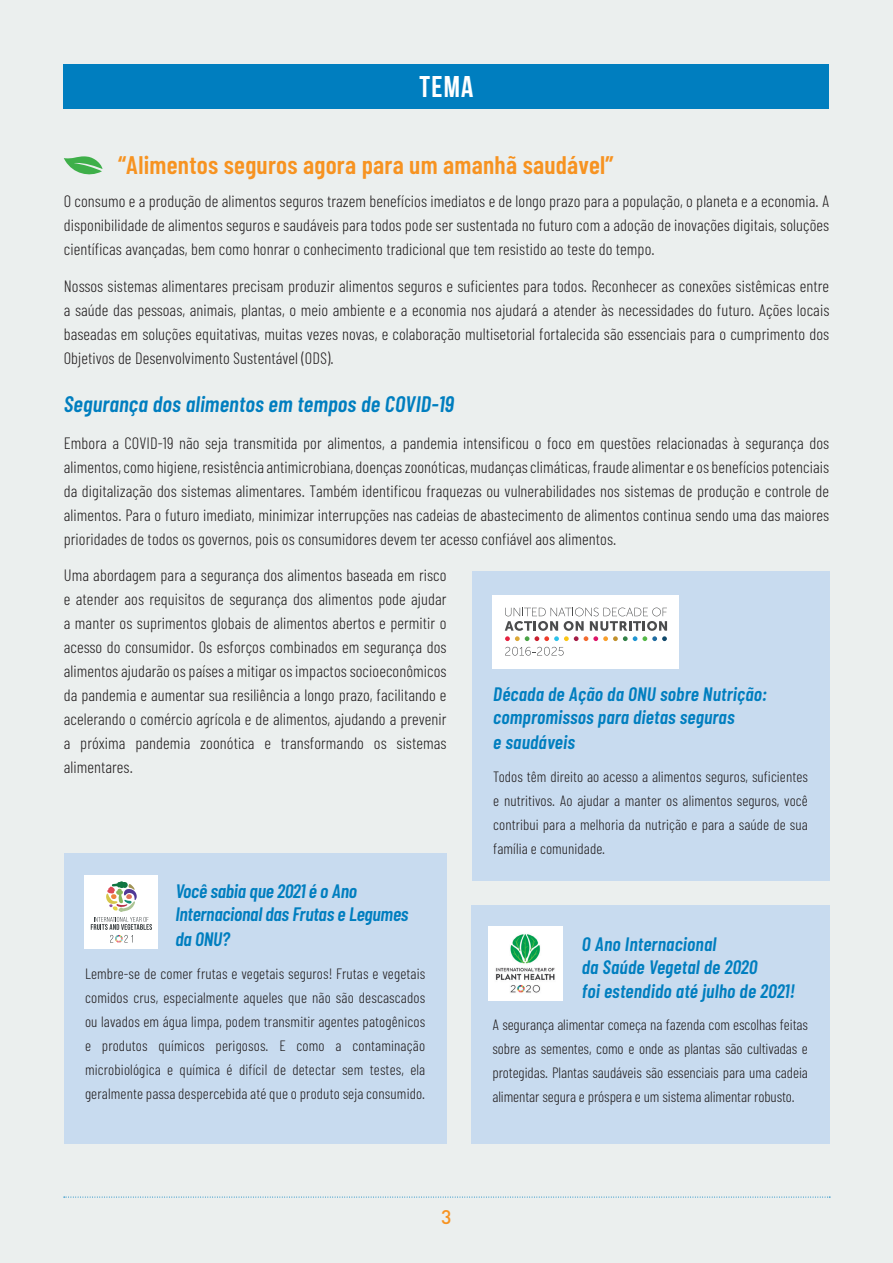
<style>
.page{position:relative;width:893px;height:1263px;background:#ebefee}
.page>*{position:absolute;margin:0;border:0;box-sizing:border-box;transform-origin:0 0}
.Txt_stripe{font:700 30px "Bebas Neue";color:#fff}
.Title_2{font:600 25.5px "Barlow Condensed";letter-spacing:.01em;color:#f79321}
.Title_2-2{font:italic 600 22.5px "Barlow Condensed";letter-spacing:.01em;color:#007ebf}
.Title_2blu{font:italic 600 19.5px/23.4px "Barlow Condensed";letter-spacing:.01em;color:#007ebf}
.Title_2blu-2{font:italic 600 19.5px/23.4px "Barlow Condensed";letter-spacing:-.01em;color:#007ebf}
.t1{font:500 19.5px "DIN Pro";color:#f79321}
.Txt{font:300 16.5px/24px "Barlow Condensed";letter-spacing:.005em;color:#231f20;text-align:justify}
.Txt-2{font:300 15px/24px "Barlow Condensed";letter-spacing:.005em;color:#231f20;text-align:justify}
</style>
<div class="page">
<svg style="left:64px;top:1197px;width:766px;height:1px"></svg>
<div style="left:64px;top:64px;width:765px;height:44px;background:#007ebf"></div>
<svg style="left:64px;top:156px;width:38px;height:18px"></svg>
<div style="left:64px;top:853px;width:382px;height:290px;background:#c8dbef"></div>
<div style="left:472px;top:571px;width:357px;height:310px;background:#c8dbef"></div>
<div style="left:492px;top:595px;width:187px;height:73px;background:#fff"></div>
<svg style="left:505px;top:647px;width:59px;height:9px"></svg>
<svg style="left:505px;top:608px;width:162px;height:33px"></svg>
<div style="left:84px;top:875px;width:74px;height:74px;background:#fff"></div>
<svg style="left:91px;top:881px;width:61px;height:61px"></svg>
<div style="left:471px;top:906px;width:358px;height:238px;background:#c8dbef"></div>
<img style="left:488px;top:926px;width:74px;height:74px">
<p class="Txt_stripe" style="left:420px;top:70px;width:55px">TEMA</p>
<p class="Title_2" style="left:118px;top:149px;width:497px">“Alimentos seguros agora para um amanhã saudável”</p>
<p class="Txt" style="left:64px;top:188px;width:767px">O consumo e a produção de alimentos seguros trazem benefícios imediatos e de longo prazo para a população, o planeta e a economia. A disponibilidade de alimentos seguros e saudáveis para todos pode ser sustentada no futuro com a adoção de inovações digitais, soluções científicas avançadas, bem como honrar o conhecimento tradicional que tem resistido ao teste do tempo.</p>
<p class="Txt" style="left:64px;top:273px;width:767px">Nossos sistemas alimentares precisam produzir alimentos seguros e suficientes para todos. Reconhecer as conexões sistêmicas entre a saúde das pessoas, animais, plantas, o meio ambiente e a economia nos ajudará a atender às necessidades do futuro. Ações locais baseadas em soluções equitativas, muitas vezes novas, e colaboração multisetorial fortalecida são essenciais para o cumprimento dos Objetivos de Desenvolvimento Sustentável (ODS).</p>
<p class="Title_2-2" style="left:64px;top:390px;width:392px">Segurança dos alimentos em tempos de COVID-19</p>
<p class="Txt" style="left:64px;top:430px;width:767px">Embora a COVID-19 não seja transmitida por alimentos, a pandemia intensificou o foco em questões relacionadas à segurança dos alimentos, como higiene, resistência antimicrobiana, doenças zoonóticas, mudanças climáticas, fraude alimentar e os benefícios potenciais da digitalização dos sistemas alimentares. Também identificou fraquezas ou vulnerabilidades nos sistemas de produção e controle de alimentos. Para o futuro imediato, minimizar interrupções nas cadeias de abastecimento de alimentos continua sendo uma das maiores prioridades de todos os governos, pois os consumidores devem ter acesso confiável aos alimentos.</p>
<p class="Txt" style="left:64px;top:563px;width:384px">Uma abordagem para a segurança dos alimentos baseada em risco e atender aos requisitos de segurança dos alimentos pode ajudar a manter os suprimentos globais de alimentos abertos e permitir o acesso do consumidor. Os esforços combinados em segurança dos alimentos ajudarão os países a mitigar os impactos socioeconômicos da pandemia e aumentar sua resiliência a longo prazo, facilitando e acelerando o comércio agrícola e de alimentos, ajudando a prevenir a próxima pandemia zoonótica e transformando os sistemas alimentares.</p>
<p class="Title_2blu" style="left:493px;top:681px;width:275px">Década de Ação da ONU sobre Nutrição: compromissos para dietas seguras</p>
<p class="Title_2blu" style="left:493px;top:730px;width:83px">e saudáveis</p>
<p class="Txt-2" style="left:493px;top:764px;width:316px">Todos têm direito ao acesso a alimentos seguros, suficientes e nutritivos. Ao ajudar a manter os alimentos seguros, você contribui para a melhoria da nutrição e para a saúde de sua família e comunidade.</p>
<p class="Title_2blu-2" style="left:175px;top:879px;width:234px">Você sabia que 2021 é o Ano<br>Internacional das Frutas e Legumes</p>
<p class="Title_2blu" style="left:175px;top:927px;width:56px">da ONU?</p>
<p class="Txt-2" style="left:85px;top:961px;width:342px">Lembre-se de comer frutas e vegetais seguros! Frutas e vegetais comidos crus, especialmente aqueles que não são descascados ou lavados em água limpa, podem transmitir agentes patogênicos e produtos químicos perigosos. E como a contaminação microbiológica e química é difícil de detectar sem testes, ela geralmente passa despercebida até que o produto seja consumido.</p>
<p class="t1" style="left:441px;top:1204px;width:12px">3</p>
<p class="Title_2blu" style="left:582px;top:931px;width:215px">O Ano Internacional<br>da Saúde Vegetal de 2020<br>foi estendido até julho de 2021!</p>
<p class="Txt-2" style="left:492px;top:1012px;width:317px">A segurança alimentar começa na fazenda com escolhas feitas sobre as sementes, como e onde as plantas são cultivadas e protegidas. Plantas saudáveis são essenciais para uma cadeia alimentar segura e próspera e um sistema alimentar robusto.</p>
</div>
